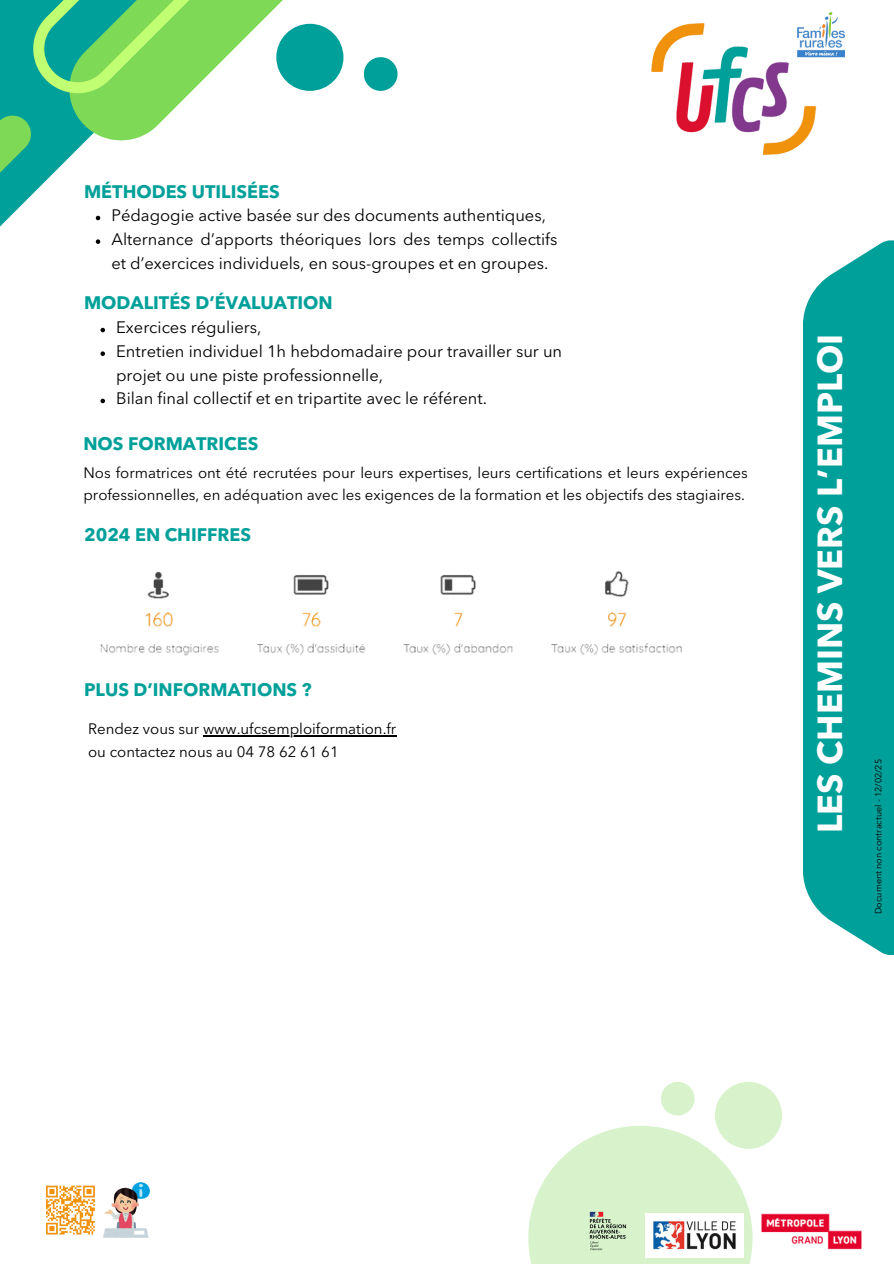
<style>
.page{position:relative;width:894px;height:1264px;background:#fff}
.page>*{position:absolute;margin:0;border:0;box-sizing:border-box;transform-origin:0 0}
.t1{font:700 34.5px "Avenir Next LT Pro";color:#fff}
.t2{font:700 18px "Avenir Next LT Pro";color:#00a09a}
.t3{font:16.5px/23.7px "Avenir Next LT Pro";color:#000}
.t4{font:15px/22.2px "Avenir Next LT Pro";color:#000}
.t5{font:9px "Avenir Next LT Pro";color:#000}
</style>
<div class="page">
<svg style="left:803px;top:240px;width:90px;height:715px;background:#12a7a1"></svg>
<svg style="left:528px;top:1125px;width:224px;height:138px;fill:#d8f3cc"></svg>
<div style="left:714px;top:1081px;width:67px;height:67px;background:#d8f3cc;border-radius:50%"></div>
<div style="left:276px;top:24px;width:67px;height:67px;background:#00a09a;border-radius:50%"></div>
<div style="left:660px;top:1081px;width:34px;height:34px;background:#d8f3cc;border-radius:50%"></div>
<div style="left:364px;top:57px;width:33px;height:34px;background:#00a09a;border-radius:50%"></div>
<img style="left:651px;top:12px;width:193px;height:144px">
<svg style="left:46px;top:1185px;width:49px;height:50px"></svg>
<img style="left:103px;top:1182px;width:47px;height:55px">
<img style="left:100px;top:571px;width:582px;height:85px">
<hr style="left:203px;top:735px;width:193px;height:1px;background:#000">
<img style="left:761px;top:1213px;width:101px;height:37px">
<img style="left:645px;top:1213px;width:98px;height:43px">
<img style="left:585px;top:1207px;width:45px;height:47px">
<svg style="left:0;top:0;width:309px;height:220px"></svg>
<svg style="left:96px;top:239px;width:4px;height:5px"></svg>
<svg style="left:100px;top:328px;width:5px;height:4px"></svg>
<svg style="left:100px;top:351px;width:5px;height:5px"></svg>
<svg style="left:100px;top:399px;width:5px;height:4px"></svg>
<p class="t2" style="left:84px;top:184px;width:197px">MÉTHODES UTILISÉES</p>
<p class="t3" style="left:111px;top:205px;width:436px">Pédagogie active basée sur des documents authentiques,</p>
<h2 class="t3" style="left:111px;top:229px;width:447px">Alternance d’apports théoriques lors des temps collectifs et d’exercices individuels, en sous-groupes et en groupes.</h2>
<p class="t2" style="left:84px;top:296px;width:250px">MODALITÉS D’ÉVALUATION</p>
<h4 class="t3" style="left:116px;top:317px;width:147px">Exercices réguliers,</h4>
<h2 class="t3" style="left:116px;top:341px;width:447px">Entretien individuel 1h hebdomadaire pour travailler sur un projet ou une piste professionnelle,</h2>
<p class="t3" style="left:116px;top:388px;width:372px">Bilan final collectif et en tripartite avec le référent.</p>
<h2 class="t2" style="left:83px;top:437px;width:176px">NOS FORMATRICES</h2>
<p class="t4" style="left:83px;top:462px;width:665px">Nos formatrices ont été recrutées pour leurs expertises, leurs certifications et leurs expériences professionnelles, en adéquation avec les exigences de la formation et les objectifs des stagiaires.</p>
<p class="t2" style="left:84px;top:527px;width:168px">2024 EN CHIFFRES</p>
<p class="t2" style="left:84px;top:682px;width:229px">PLUS D’INFORMATIONS ?</p>
<h1 class="t4" style="left:88px;top:719px;width:310px">Rendez vous sur www.ufcsemploiformation.fr</h1>
<p class="t4" style="left:88px;top:741px;width:252px">ou contactez nous au 04 78 62 61 61</p>
<p class="t1" style="left:815px;top:832px;width:500px;rotate:-90deg">LES CHEMINS VERS L’EMPLOI</p>
<h2 class="t5" style="left:874px;top:914px;width:157px;rotate:-90deg">Document non contractuel - 12/02/25</h2>
</div>
